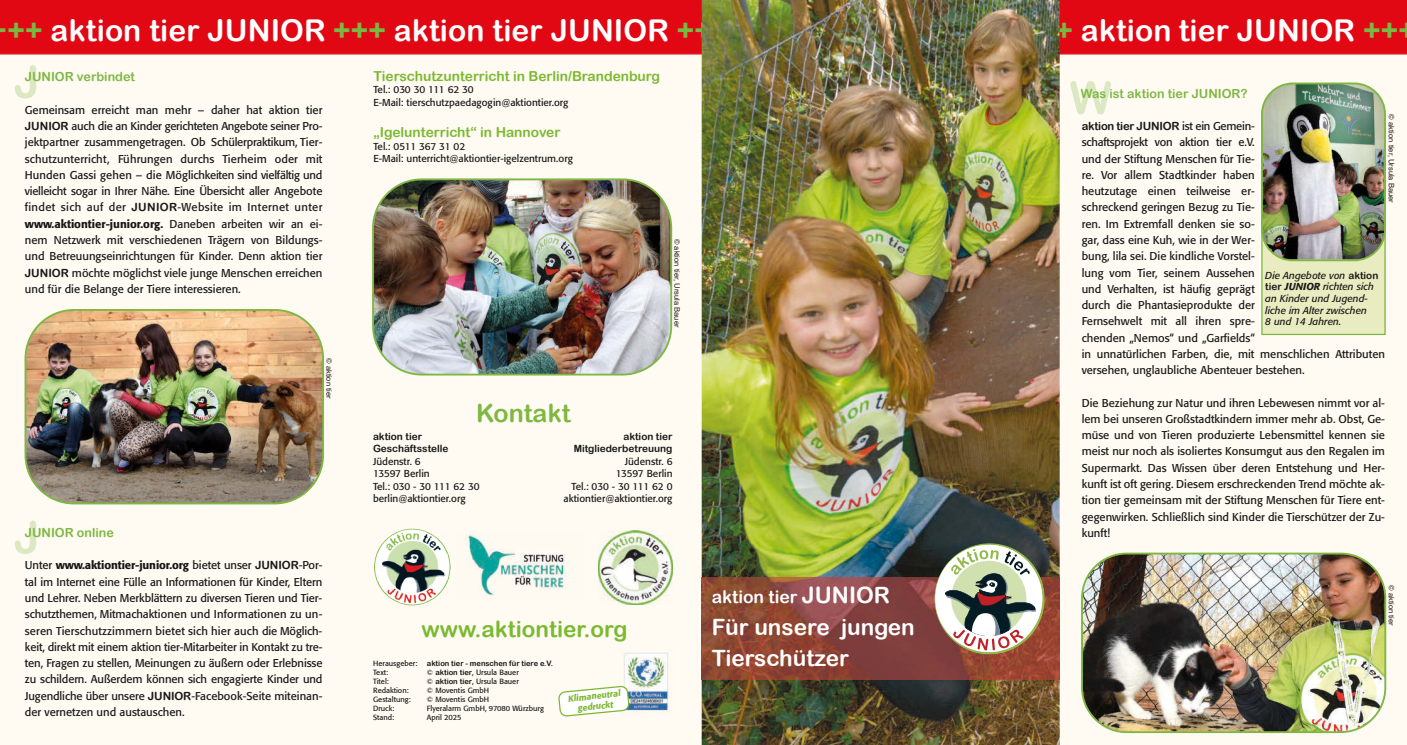
<style>
.page{position:relative;width:1407px;height:745px;background:#fff}
.page>*{position:absolute;margin:0;border:0;box-sizing:border-box;transform-origin:0 0}
.t1{font:30px "Arial Rounded MT Bold";letter-spacing:.005em;color:#fff}
.t2{font:25px "Arial Rounded MT Bold";color:#7eb842}
.t3{font:22.5px/31.2px "Arial Rounded MT Bold";color:#fff}
.t4{font:22.5px "Arial Rounded MT Bold";color:#7bb931}
.t5{font:17.5px "Arial Rounded MT Bold";color:#fff}
.t6{font:13.75px "Arial Rounded MT Bold";color:#7bb931}
.t7{font:12.5px "Arial Rounded MT Bold";color:#7eb842}
.t8{font:11.25px/16.2px "Formata";color:#171716;text-align:justify}
.t9{font:11.25px "Arial Rounded MT Bold";letter-spacing:-.02em;color:#171716}
.t10{font:10px/12.5px "Formata";color:#171716}
.t11{font:italic 10px/11.8px "Formata";color:#171716}
.t12{font:10px/12.5px "Arial Rounded MT Bold";color:#171716}
.t13{font:italic 500 8.75px/10.5px "Formata";color:#7db730;text-align:center}
.t14{font:7.5px "Formata";color:#171716}
.t15{font:7.5px "Helvetica";color:#211c18}
.t16{font:7.5px "Formata";color:#171716}
.t17{font:7.5px "Arial Rounded MT Bold";color:#171716}
.s1{color:#7bb743}
.s2{font-family:"Arial Rounded MT Bold"}
.s3{font-weight:500}
.s4{font-style:inherit}
.s5{font-size:22.5px}
.s6{font-family:"Formata"}
.s7{font-family:"Helvetica"}
.s8{font-family:"Arial Rounded MT Bold";font-style:normal}
</style>
<div class="page">
<div style="left:0;top:0;width:1407px;height:744px;background:#fffaf2"></div>
<img style="left:624px;top:652px;width:45px;height:61px">
<img style="left:15px;top:520px;width:21px;height:33px">
<img style="left:15px;top:65px;width:21px;height:33px">
<div style="left:0;top:0;width:1407px;height:55px;background:#e10814"></div>
<div style="left:1262px;top:226px;width:123px;height:108px;background:#e9ebc0"></div>
<div style="left:1261px;top:225px;width:124px;height:110px;border:1px solid #7bb743"></div>
<img style="left:598px;top:530px;width:74px;height:74px">
<img style="left:466px;top:534px;width:100px;height:62px">
<img style="left:374px;top:528px;width:76px;height:77px">
<img style="left:1070px;top:81px;width:41px;height:33px">
<img style="left:702px;top:0;width:357px;height:744px">
<hr style="left:1059px;top:577px;width:1px;height:101px;background:#d57f72">
<img style="left:702px;top:577px;width:357px;height:101px">
<svg style="left:934px;top:543px;width:111px;height:111px"></svg>
<img style="left:25px;top:310px;width:298px;height:193px">
<div style="left:25px;top:309px;width:299px;height:195px;border:2px solid #7eb842;border-radius:48px"></div>
<img style="left:373px;top:181px;width:298px;height:193px">
<div style="left:372px;top:178px;width:300px;height:197px;border:2px solid #7eb842;border-radius:49px"></div>
<img style="left:1082px;top:555px;width:303px;height:176px">
<div style="left:1081px;top:552px;width:305px;height:180px;border:2px solid #7eb842;border-radius:45px"></div>
<img style="left:1262px;top:85px;width:123px;height:174px">
<div style="left:1261px;top:82px;width:125px;height:179px;border:2px solid #7eb842;border-radius:31px"></div>
<svg style="left:559px;top:685px;width:70px;height:30px"></svg>
<h1 class="t1" style="left:8px;top:19px;width:1392px"><span class="s1">++</span> aktion tier JUNIOR <span class="s1">+++</span> aktion tier JUNIOR <span class="s1">+++</span> aktion tier JUNIOR <span class="s1">+++</span> aktion tier JUNIOR <span class="s1">++</span></h1>
<p class="t7" style="left:25px;top:72px;width:112px">JUNIOR verbindet</p>
<p class="t8" style="left:25px;top:103px;width:299px">Gemeinsam erreicht man mehr – daher hat aktion tier <span class="s2">JUNIOR</span> auch die an Kinder gerichteten Angebote seiner Pro&shy;jektpartner zusammengetragen. Ob Schülerpraktikum, Tier&shy;schutzunterricht, Führungen durchs Tierheim oder mit Hunden Gassi gehen – die Möglichkeiten sind vielfältig und vielleicht sogar in Ihrer Nähe. Eine Übersicht aller Angebote findet sich auf der <span class="s2">JUNIOR</span>-Website im Internet unter <span class="s3">www.aktiontier-junior.org.</span> Daneben arbeiten wir an ei&shy;nem Netzwerk mit verschiedenen Trägern von Bildungs&shy;und Betreuungseinrichtungen für Kinder. Denn aktion tier <span class="s2">JUNIOR</span> möchte möglichst viele junge Menschen erreichen und für die Belange der Tiere interessieren.</p>
<p class="t15" style="left:332px;top:358px;width:42px;rotate:90deg">© aktion tier</p>
<p class="t7" style="left:25px;top:527px;width:90px">JUNIOR online</p>
<p class="t8" style="left:25px;top:558px;width:299px">Unter <span class="s3">www.aktiontier-junior.org</span> bietet unser <span class="s2">JUNIOR</span>-Por&shy;tal im Internet eine Fülle an Informationen für Kinder, Eltern und Lehrer. Neben Merkblättern zu diversen Tieren und Tier&shy;schutzthemen, Mitmachaktionen und Informationen zu un&shy;seren Tierschutzzimmern bietet sich hier auch die Möglich&shy;keit, direkt mit einem aktion tier-Mitarbeiter in Kontakt zu tre&shy;ten, Fragen zu stellen, Meinungen zu äußern oder Erlebnisse zu schildern. Außerdem können sich engagierte Kinder und Jugendliche über unsere <span class="s2">JUNIOR</span>-Facebook-Seite miteinan&shy;der vernetzen und austauschen.</p>
<p class="t6" style="left:373px;top:71px;width:288px">Tierschutzunterricht in Berlin/Brandenburg</p>
<p class="t10" style="left:373px;top:85px;width:196px">Tel.: 030 30 111 62 30<br>E-Mail: tierschutzpaedagogin@aktiontier.org</p>
<p class="t6" style="left:373px;top:127px;width:188px">„Igelunterricht“ in Hannover</p>
<p class="t10" style="left:373px;top:141px;width:201px">Tel.: 0511 367 31 02<br>E-Mail: unterricht@aktiontier-igelzentrum.org</p>
<p class="t15" style="left:680px;top:238px;width:90px;rotate:90deg">© aktion tier, Ursula Bauer</p>
<h2 class="t2" style="left:476px;top:403px;width:96px">Kontakt</h2>
<p class="t12" style="left:373px;top:430px;width:77px">aktion tier<br>Geschäftsstelle</p>
<p class="t10" style="left:373px;top:456px;width:108px">Jüdenstr. 6<br>13597 Berlin<br>Tel.: 030 - 30 111 62 30 berlin@aktiontier.org</p>
<p class="t12" style="left:574px;top:430px;width:100px;text-align:right">aktion tier<br>Mitgliederbetreuung</p>
<p class="t10" style="left:563px;top:456px;width:110px;text-align:right">Jüdenstr. 6<br>13597 Berlin<br>Tel.: 030 - 30 111 62 0 aktiontier@aktiontier.org</p>
<h3 class="t4" style="left:421px;top:620px;width:207px">www.aktiontier.org</h3>
<p class="t14" style="left:373px;top:660px;width:46px">Herausgeber:</p>
<p class="t17" style="left:427px;top:660px;width:128px">aktion tier - menschen für tiere e.V.</p>
<p class="t14" style="left:373px;top:669px;width:17px">Text:</p>
<p class="t16" style="left:427px;top:669px;width:93px"><span class="s4">©</span> <span class="s2">aktion tier</span>, Ursula Bauer</p>
<p class="t14" style="left:373px;top:678px;width:17px">Titel:</p>
<p class="t16" style="left:427px;top:678px;width:93px"><span class="s4">©</span> <span class="s2">aktion tier</span>, Ursula Bauer</p>
<p class="t14" style="left:373px;top:687px;width:37px">Redaktion:</p>
<p class="t14" style="left:427px;top:687px;width:64px">© Moventis GmbH</p>
<p class="t14" style="left:373px;top:696px;width:39px">Gestaltung:</p>
<p class="t14" style="left:427px;top:696px;width:64px">© Moventis GmbH</p>
<p class="t14" style="left:373px;top:705px;width:23px">Druck:</p>
<p class="t14" style="left:427px;top:705px;width:119px">Flyeralarm GmbH, 97080 Würzburg</p>
<p class="t14" style="left:373px;top:714px;width:23px">Stand:</p>
<p class="t16" style="left:427px;top:714px;width:36px">April 2025</p>
<p class="t13" style="left:567px;top:693px;width:54px;rotate:-6deg">Klimaneutral gedruckt</p>
<h3 class="t5" style="left:712px;top:590px;width:180px">aktion tier <span class="s5">JUNIOR</span></h3>
<h3 class="t3" style="left:712px;top:612px;width:205px">Für unsere jungen<br>Tierschützer</h3>
<p class="t7" style="left:1080px;top:88px;width:169px">Was ist aktion tier JUNIOR?</p>
<p class="t15" style="left:1394px;top:114px;width:90px;rotate:90deg">© aktion tier, Ursula Bauer</p>
<p class="t9" style="left:1082px;top:122px;width:175px">aktion tier JUNIOR <span class="s6">ist ein Gemein-</span></p>
<p class="t8" style="left:1082px;top:135px;width:305px;text-align:left">schaftsprojekt von aktion tier e.V.<br>und der Stiftung Menschen fu<span class="s7">̈</span>r Tie-<br>re. Vor allem Stadtkinder haben<br>heutzutage einen teilweise er-<br>schreckend geringen Bezug zu Tie-<br>ren. Im Extremfall denken sie so-<br>gar, dass eine Kuh, wie in der Wer-<br>bung, lila sei. Die kindliche Vorstel-<br>lung vom Tier, seinem Aussehen<br>und Verhalten, ist häufig geprägt<br>durch die Phantasieprodukte der<br>Fernsehwelt mit all ihren spre-<br>chenden „Nemos“ und „Garfields“<br>in unnatu<span class="s7">̈</span>rlichen Farben, die, mit menschlichen Attributen versehen, unglaubliche Abenteuer bestehen.</p>
<p class="t8" style="left:1082px;top:395px;width:305px">Die Beziehung zur Natur und ihren Lebewesen nimmt vor al&shy;lem bei unseren Großstadtkindern immer mehr ab. Obst, Ge&shy;mu<span class="s7">̈</span>se und von Tieren produzierte Lebensmittel kennen sie meist nur noch als isoliertes Konsumgut aus den Regalen im Supermarkt. Das Wissen u<span class="s7">̈</span>ber deren Entstehung und Her&shy;kunft ist oft gering. Diesem erschreckenden Trend möchte ak&shy;tion tier gemeinsam mit der Stiftung Menschen fu<span class="s7">̈</span>r Tiere ent&shy;gegenwirken. Schließlich sind Kinder die Tierschu<span class="s7">̈</span>tzer der Zu&shy;kunft!</p>
<p class="t11" style="left:1265px;top:270px;width:115px">Die Angebote von <span class="s8">aktion tier</span> <span class="s3">JUNIOR</span> richten sich an Kinder und Jugend&shy;liche im Alter zwischen<br>8 und 14 Jahren.</p>
<p class="t15" style="left:1394px;top:584px;width:42px;rotate:90deg">© aktion tier</p>
</div>
